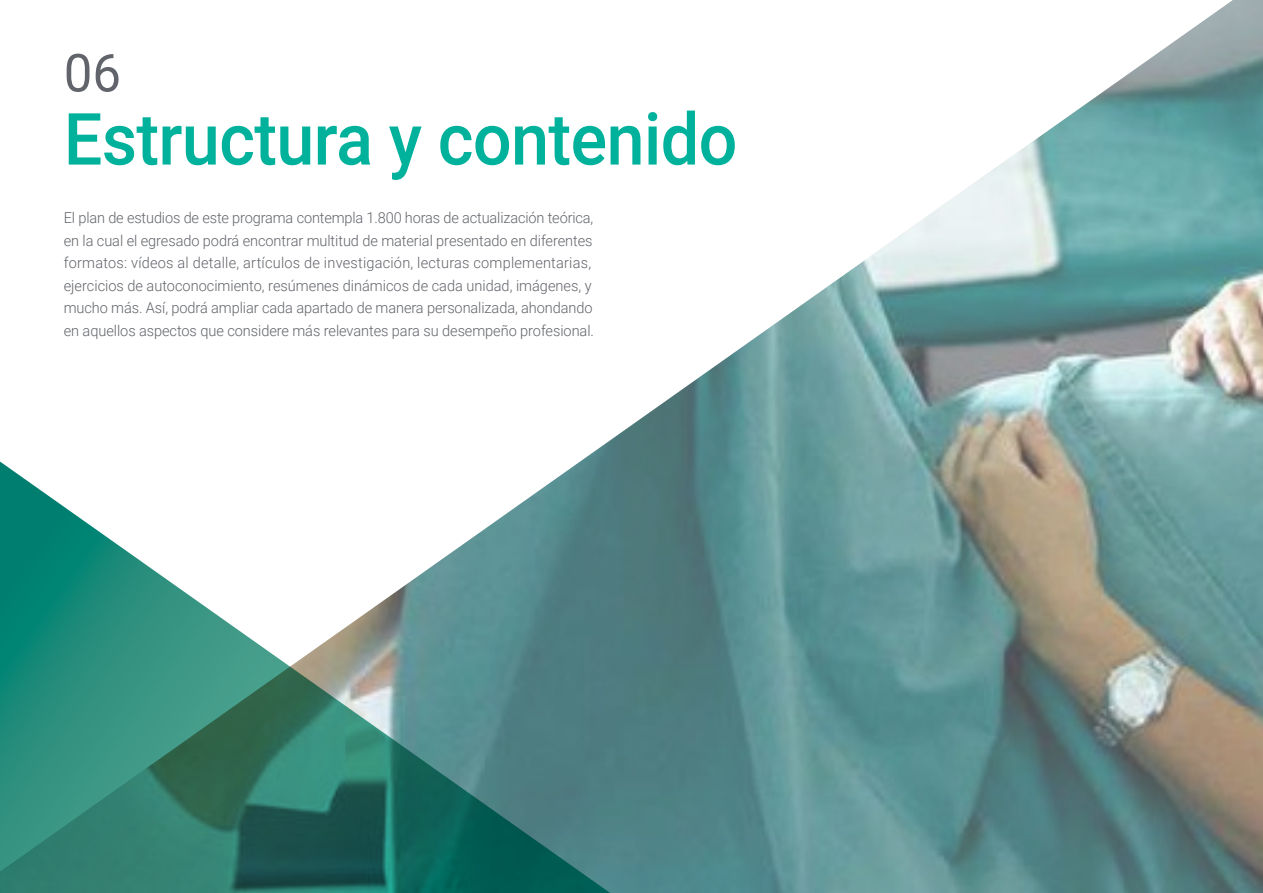
<style>
.page{position:relative;width:1263px;height:893px;background:#fff}
.page>*{position:absolute;margin:0;border:0;box-sizing:border-box;transform-origin:0 0}
.t1{font:500 72px "Roboto";letter-spacing:-.01em;color:#00b19b;scale:.95 1}
.t2{font:52.5px "Roboto";color:#61646a}
.t3{font:300 15px/22.5px "Roboto";letter-spacing:-.005em;color:#61646a}
</style>
<div class="page">
<img style="left:602px;top:0;width:661px;height:893px">
<svg style="left:0;top:446px;width:640px;height:447px"></svg>
<h2 class="t2" style="left:64px;top:36px;width:59px">06</h2>
<h1 class="t1" style="left:64px;top:89px;width:711px">Estructura y contenido</h1>
<p class="t3" style="left:64px;top:206px;width:532px">El plan de estudios de este programa contempla 1.800 horas de actualización teórica, en la cual el egresado podrá encontrar multitud de material presentado en diferentes formatos: vídeos al detalle, artículos de investigación, lecturas complementarias, ejercicios de autoconocimiento, resúmenes dinámicos de cada unidad, imágenes, y mucho más. Así, podrá ampliar cada apartado de manera personalizada, ahondando en aquellos aspectos que considere más relevantes para su desempeño profesional.</p>
</div>
